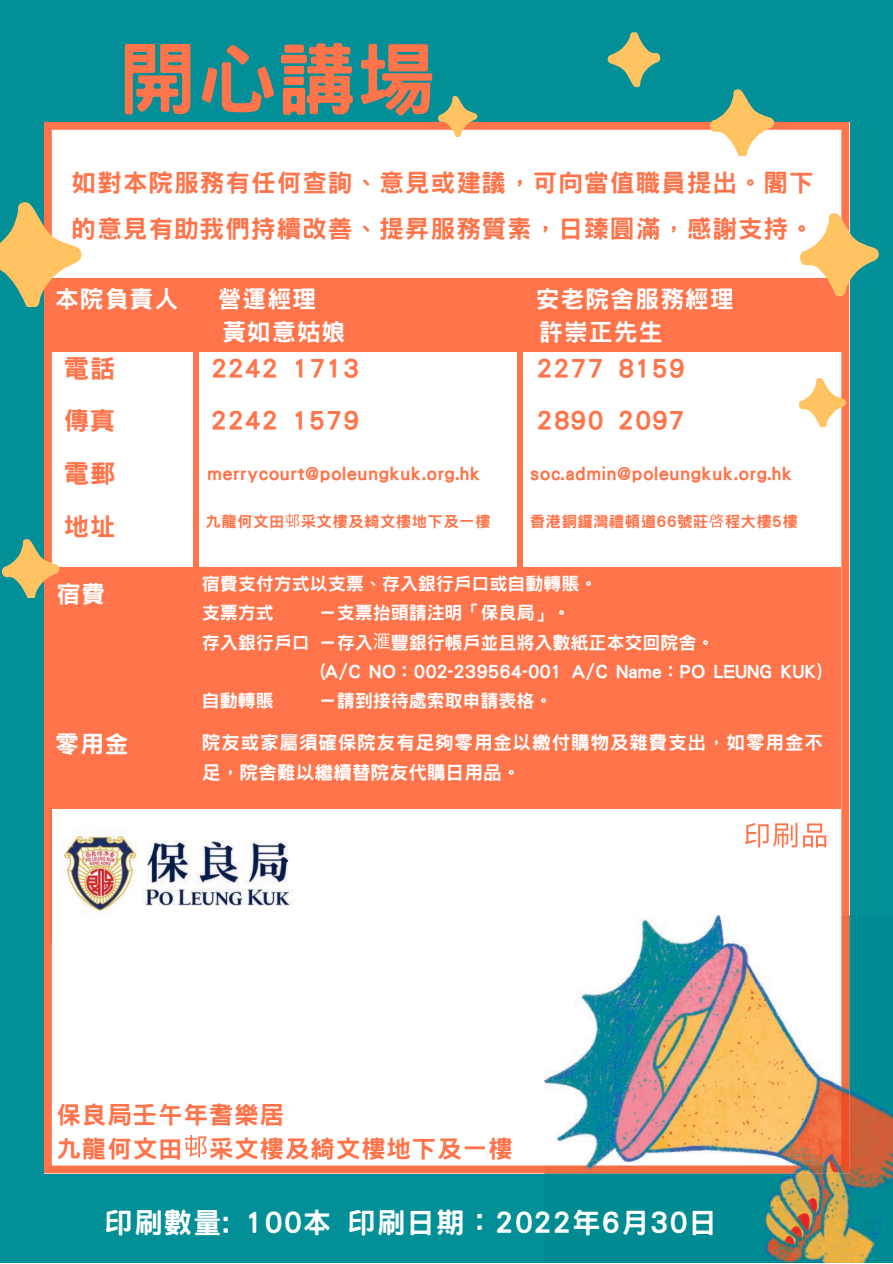
<style>
.page{position:relative;width:893px;height:1264px;background:#fff}
.page>*{position:absolute;margin:0;border:0;box-sizing:border-box;transform-origin:0 0}
.t1{font:800 79.2px "Han Wang Hei";color:#ff744a}
.t2{font:800 28.5px "Han Wang Hei";letter-spacing:.035em;color:#fff}
.t3{font:800 25.2px/52.5px "Han Wang Hei";letter-spacing:.035em;color:#ff744a}
.t4{font:800 24.75px/46px "Han Wang Hei";letter-spacing:.035em;color:#ff744a}
.t5{font:800 24.45px/33.8px "Han Wang Hei";letter-spacing:.035em;color:#ff744a}
.t6{font:800 24px "Han Wang Hei";letter-spacing:.035em;color:#fff}
.t7{font:800 18.75px/30.3px "Han Wang Hei";letter-spacing:.035em;color:#fff}
.t8{font:800 18.3px "Han Wang Hei";letter-spacing:.035em;color:#ff744a}
.t9{font:800 18px/29.2px "Han Wang Hei";color:#fff}
.t10{font:800 15.3px "Han Wang Hei";letter-spacing:.035em;color:#ff744a}
</style>
<div class="page">
<div style="left:0;top:0;width:892px;height:1262px;background:#038f97"></div>
<div style="left:44px;top:122px;width:805px;height:1051px;background:#fff"></div>
<img style="left:544px;top:915px;width:348px;height:347px">
<img style="left:544px;top:915px;width:305px;height:258px">
<svg style="left:707px;top:89px;width:71px;height:67px"></svg>
<svg style="left:797px;top:376px;width:52px;height:51px;background:#ffd4a9"></svg>
<div style="left:50px;top:279px;width:798px;height:73px;background:#ff744a"></div>
<svg style="left:797px;top:211px;width:82px;height:84px"></svg>
<svg style="left:437px;top:95px;width:43px;height:41px"></svg>
<svg style="left:607px;top:32px;width:54px;height:56px"></svg>
<div style="left:50px;top:567px;width:791px;height:242px;background:#ff744a"></div>
<svg style="left:1px;top:537px;width:62px;height:60px"></svg>
<img style="left:50px;top:809px;width:263px;height:133px">
<svg style="left:185px;top:1135px;width:22px;height:22px"></svg>
<svg style="left:745px;top:822px;width:52px;height:25px"></svg>
<svg style="left:803px;top:823px;width:23px;height:24px"></svg>
<svg style="left:0;top:199px;width:89px;height:107px"></svg>
<svg style="left:286px;top:513px;width:13px;height:14px"></svg>
<svg style="left:373px;top:632px;width:17px;height:17px"></svg>
<div style="left:193px;top:346px;width:6px;height:221px;background:#ff744a"></div>
<div style="left:517px;top:346px;width:6px;height:221px;background:#ff744a"></div>
<svg style="left:709px;top:513px;width:14px;height:14px"></svg>
<h1 class="t1" style="left:119px;top:39px;width:318px">開心講場</h1>
<h3 class="t4" style="left:71px;top:159px;width:744px">如對本院服務有任何查詢、意見或建議，可向當值職員提出。閣下的意見有助我們持續改善、提昇服務質素，日臻圓滿，感謝支持。</h3>
<h3 class="t6" style="left:55px;top:287px;width:125px">本院負責人</h3>
<h3 class="t6" style="left:218px;top:287px;width:100px">營運經理</h3>
<h3 class="t6" style="left:535px;top:287px;width:199px">安老院舍服務經理</h3>
<h3 class="t6" style="left:222px;top:320px;width:125px">黃如意姑娘</h3>
<h3 class="t6" style="left:539px;top:320px;width:125px">許崇正先生</h3>
<h3 class="t3" style="left:64px;top:342px;width:53px">電話</h3>
<h3 class="t3" style="left:211px;top:342px;width:150px">2242 1713</h3>
<h3 class="t3" style="left:536px;top:342px;width:150px">2277 8159</h3>
<h3 class="t3" style="left:64px;top:394px;width:53px">傳真</h3>
<h3 class="t3" style="left:211px;top:394px;width:150px">2242 1579</h3>
<h3 class="t3" style="left:536px;top:394px;width:150px">2890 2097</h3>
<h3 class="t3" style="left:64px;top:447px;width:53px">電郵地址</h3>
<p class="t8" style="left:207px;top:464px;width:275px">merrycourt@poleungkuk.org.hk</p>
<p class="t8" style="left:530px;top:464px;width:264px">soc.admin@poleungkuk.org.hk</p>
<p class="t10" style="left:205px;top:514px;width:286px">九龍何文田 采文樓及綺文樓地下及一樓</p>
<p class="t10" style="left:529px;top:514px;width:270px">香港銅鑼灣禮頓道66號莊 程大樓5樓</p>
<h3 class="t6" style="left:56px;top:581px;width:50px">宿費</h3>
<p class="t9" style="left:202px;top:569px;width:397px">宿費支付方式以支票、存入銀行戶口或自動轉賬。支票方式</p>
<p class="t9" style="left:318px;top:598px;width:253px">－支票抬頭請注明「保良局」。</p>
<p class="t9" style="left:202px;top:627px;width:514px">存入銀行戶口 －存入 豐銀行帳戶並且將入數紙正本交回院舍。</p>
<p class="t9" style="left:318px;top:657px;width:504px">(A/C NO：002-239564-001 A/C Name：PO LEUNG KUK)</p>
<p class="t9" style="left:202px;top:686px;width:73px">自動轉賬</p>
<p class="t9" style="left:318px;top:686px;width:235px">－請到接待處索取申請表格。</p>
<h3 class="t6" style="left:55px;top:732px;width:75px">零用金</h3>
<p class="t7" style="left:202px;top:726px;width:622px">院友或家屬須確保院友有足夠零用金以繳付購物及雜費支出，如零用金不足，院舍難以繼續替院友代購日用品。</p>
<h3 class="t5" style="left:56px;top:1097px;width:457px">保良局壬午年耆樂居<br>九龍何文田 采文樓及綺文樓地下及一樓</h3>
<h2 class="t2" style="left:104px;top:1208px;width:614px">印刷數量: 100本印刷日期：2022年6月30日</h2>
</div>
